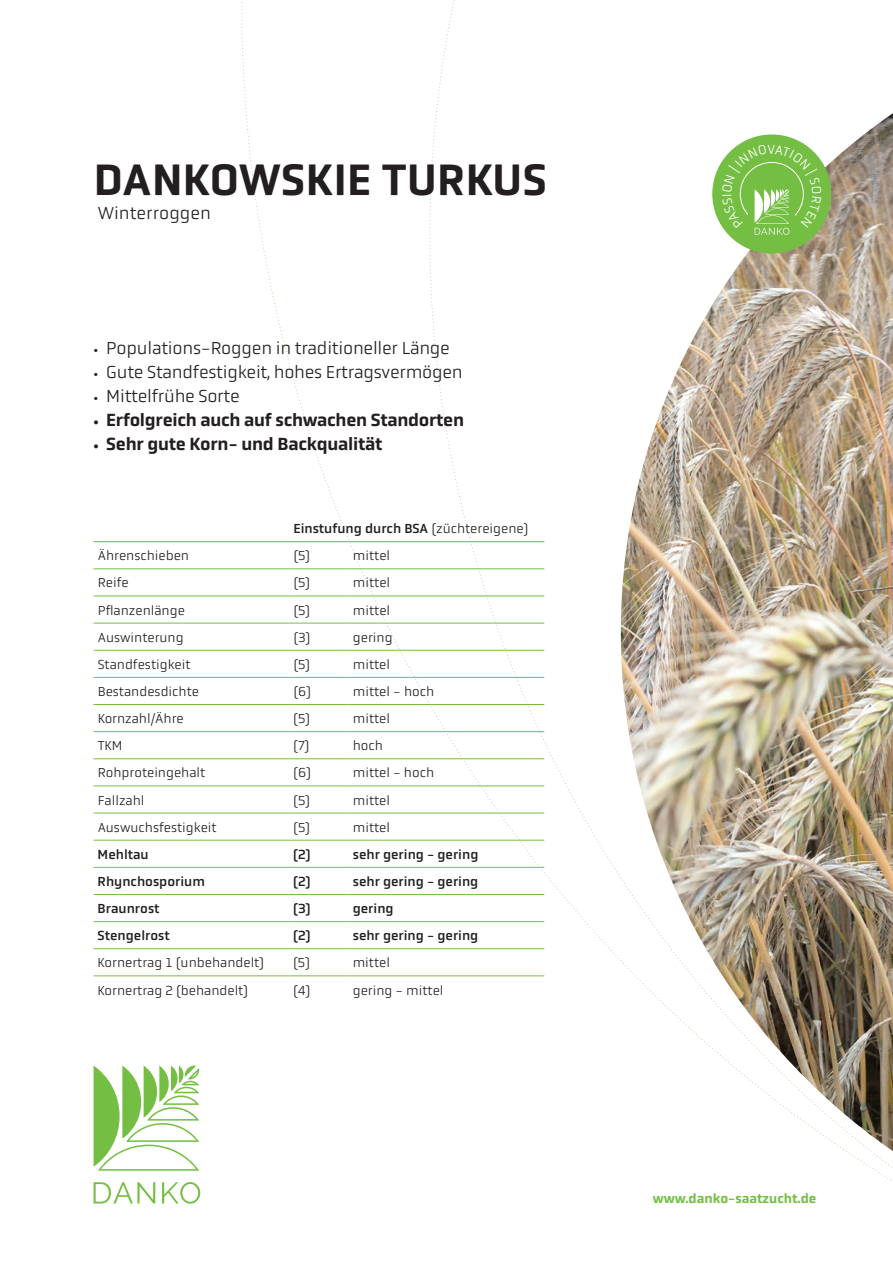
<style>
.page{position:relative;width:893px;height:1263px;background:#fff}
.page>*{position:absolute;margin:0;border:0;box-sizing:border-box;transform-origin:0 0}
.t1{font:500 45px "Obvia";letter-spacing:.01em;color:#231f20}
.t2{font:300 18px "Obvia";letter-spacing:-.015em;color:#231f20}
.t3{font:500 18px "Obvia";letter-spacing:-.015em;color:#231f20}
.t4{font:300 13.5px "Obvia";color:#231f20}
.t5{font:13.5px "Obvia";color:#231f20}
.t6{font:500 13.5px "Obvia";color:#74bf43}
.s1{font-size:13.5px}
.s2{font-weight:300}
</style>
<div class="page">
<svg style="left:285px;top:355px;width:185px;height:622px"></svg>
<svg style="left:469px;top:538px;width:423px;height:643px"></svg>
<svg style="left:369px;top:0;width:101px;height:536px"></svg>
<svg style="left:94px;top:1065px;width:106px;height:106px"></svg>
<svg style="left:94px;top:1182px;width:61px;height:21px"></svg>
<svg style="left:162px;top:1182px;width:38px;height:21px"></svg>
<hr style="left:94px;top:541px;width:195px;height:1px;background:#74bf43">
<hr style="left:289px;top:541px;width:60px;height:1px;background:#74bf43">
<hr style="left:349px;top:541px;width:195px;height:1px;background:#74bf43">
<hr style="left:94px;top:568px;width:195px;height:1px;background:#74bf43">
<hr style="left:289px;top:568px;width:60px;height:1px;background:#74bf43">
<hr style="left:349px;top:568px;width:195px;height:1px;background:#74bf43">
<hr style="left:94px;top:596px;width:195px;height:1px;background:#74bf43">
<hr style="left:289px;top:596px;width:60px;height:1px;background:#74bf43">
<hr style="left:349px;top:596px;width:195px;height:1px;background:#74bf43">
<hr style="left:94px;top:623px;width:195px;height:1px;background:#74bf43">
<hr style="left:289px;top:623px;width:60px;height:1px;background:#74bf43">
<hr style="left:349px;top:623px;width:195px;height:1px;background:#74bf43">
<hr style="left:94px;top:650px;width:195px;height:1px;background:#74bf43">
<hr style="left:289px;top:650px;width:60px;height:1px;background:#74bf43">
<hr style="left:349px;top:650px;width:195px;height:1px;background:#74bf43">
<hr style="left:94px;top:677px;width:195px;height:1px;background:#74bf43">
<hr style="left:289px;top:677px;width:60px;height:1px;background:#74bf43">
<hr style="left:349px;top:677px;width:195px;height:1px;background:#74bf43">
<hr style="left:94px;top:704px;width:195px;height:1px;background:#74bf43">
<hr style="left:289px;top:704px;width:60px;height:1px;background:#74bf43">
<hr style="left:349px;top:704px;width:195px;height:1px;background:#74bf43">
<hr style="left:94px;top:731px;width:195px;height:1px;background:#74bf43">
<hr style="left:289px;top:731px;width:60px;height:1px;background:#74bf43">
<hr style="left:349px;top:731px;width:195px;height:1px;background:#74bf43">
<hr style="left:94px;top:758px;width:195px;height:1px;background:#74bf43">
<hr style="left:289px;top:758px;width:60px;height:1px;background:#74bf43">
<hr style="left:349px;top:758px;width:195px;height:1px;background:#74bf43">
<hr style="left:94px;top:786px;width:195px;height:1px;background:#74bf43">
<hr style="left:289px;top:786px;width:60px;height:1px;background:#74bf43">
<hr style="left:349px;top:786px;width:195px;height:1px;background:#74bf43">
<hr style="left:94px;top:813px;width:195px;height:1px;background:#74bf43">
<hr style="left:289px;top:813px;width:60px;height:1px;background:#74bf43">
<hr style="left:349px;top:813px;width:195px;height:1px;background:#74bf43">
<hr style="left:94px;top:840px;width:195px;height:1px;background:#74bf43">
<hr style="left:289px;top:840px;width:60px;height:1px;background:#74bf43">
<hr style="left:349px;top:840px;width:195px;height:1px;background:#74bf43">
<hr style="left:94px;top:867px;width:195px;height:1px;background:#74bf43">
<hr style="left:289px;top:867px;width:60px;height:1px;background:#74bf43">
<hr style="left:349px;top:867px;width:195px;height:1px;background:#74bf43">
<hr style="left:94px;top:894px;width:195px;height:1px;background:#74bf43">
<hr style="left:289px;top:894px;width:60px;height:1px;background:#74bf43">
<hr style="left:349px;top:894px;width:195px;height:1px;background:#74bf43">
<hr style="left:94px;top:921px;width:195px;height:1px;background:#74bf43">
<hr style="left:289px;top:921px;width:60px;height:1px;background:#74bf43">
<hr style="left:349px;top:921px;width:195px;height:1px;background:#74bf43">
<hr style="left:94px;top:948px;width:195px;height:1px;background:#74bf43">
<hr style="left:289px;top:948px;width:60px;height:1px;background:#74bf43">
<hr style="left:349px;top:948px;width:195px;height:1px;background:#74bf43">
<hr style="left:94px;top:975px;width:195px;height:1px;background:#74bf43">
<hr style="left:289px;top:975px;width:60px;height:1px;background:#74bf43">
<hr style="left:349px;top:975px;width:195px;height:1px;background:#74bf43">
<img style="left:621px;top:113px;width:272px;height:1038px">
<div style="left:712px;top:134px;width:119px;height:119px;background:#74bf43;border-radius:50%"></div>
<svg style="left:722px;top:144px;width:99px;height:91px"></svg>
<h1 class="t1" style="left:94px;top:153px;width:454px">DANKOWSKIE TURKUS</h1>
<h2 class="t2" style="left:98px;top:203px;width:115px">Winterroggen</h2>
<h2 class="t2" style="left:94px;top:337px;width:358px"><span class="s1">•</span> Populations-Roggen in traditioneller Länge</h2>
<h2 class="t2" style="left:94px;top:361px;width:371px"><span class="s1">•</span> Gute Standfestigkeit, hohes Ertragsvermögen</h2>
<h2 class="t2" style="left:94px;top:385px;width:148px"><span class="s1">•</span> Mittelfrühe Sorte</h2>
<h2 class="t3" style="left:94px;top:409px;width:372px"><span class="s1">•</span> Erfolgreich auch auf schwachen Standorten</h2>
<h2 class="t3" style="left:94px;top:433px;width:290px"><span class="s1">•</span> Sehr gute Korn- und Backqualität</h2>
<p class="t5" style="left:293px;top:521px;width:237px">Einstufung durch BSA <span class="s2">(züchtereigene)</span></p>
<p class="t4" style="left:98px;top:548px;width:93px">Ährenschieben</p>
<p class="t4" style="left:293px;top:548px;width:18px">(5)</p>
<p class="t4" style="left:353px;top:548px;width:39px">mittel</p>
<p class="t4" style="left:98px;top:575px;width:33px">Reife</p>
<p class="t4" style="left:293px;top:575px;width:18px">(5)</p>
<p class="t4" style="left:353px;top:575px;width:39px">mittel</p>
<p class="t4" style="left:98px;top:602px;width:89px">Pflanzenlänge</p>
<p class="t4" style="left:293px;top:602px;width:18px">(5)</p>
<p class="t4" style="left:353px;top:602px;width:39px">mittel</p>
<p class="t4" style="left:98px;top:629px;width:87px">Auswinterung</p>
<p class="t4" style="left:293px;top:629px;width:19px">(3)</p>
<p class="t4" style="left:353px;top:629px;width:41px">gering</p>
<p class="t4" style="left:98px;top:656px;width:94px">Standfestigkeit</p>
<p class="t4" style="left:293px;top:656px;width:18px">(5)</p>
<p class="t4" style="left:353px;top:656px;width:39px">mittel</p>
<p class="t4" style="left:98px;top:684px;width:103px">Bestandesdichte</p>
<p class="t4" style="left:293px;top:684px;width:19px">(6)</p>
<p class="t4" style="left:353px;top:684px;width:83px">mittel - hoch</p>
<p class="t4" style="left:98px;top:711px;width:88px">Kornzahl/Ähre</p>
<p class="t4" style="left:293px;top:711px;width:18px">(5)</p>
<p class="t4" style="left:353px;top:711px;width:39px">mittel</p>
<p class="t4" style="left:98px;top:738px;width:26px">TKM</p>
<p class="t4" style="left:293px;top:738px;width:18px">(7)</p>
<p class="t4" style="left:353px;top:738px;width:32px">hoch</p>
<p class="t4" style="left:98px;top:765px;width:109px">Rohproteingehalt</p>
<p class="t4" style="left:293px;top:765px;width:19px">(6)</p>
<p class="t4" style="left:353px;top:765px;width:83px">mittel - hoch</p>
<p class="t4" style="left:98px;top:792px;width:48px">Fallzahl</p>
<p class="t4" style="left:293px;top:792px;width:18px">(5)</p>
<p class="t4" style="left:353px;top:792px;width:39px">mittel</p>
<p class="t4" style="left:98px;top:819px;width:121px">Auswuchsfestigkeit</p>
<p class="t4" style="left:293px;top:819px;width:18px">(5)</p>
<p class="t4" style="left:353px;top:819px;width:39px">mittel</p>
<p class="t5" style="left:98px;top:846px;width:53px">Mehltau</p>
<p class="t5" style="left:293px;top:846px;width:19px">(2)</p>
<p class="t5" style="left:353px;top:846px;width:127px">sehr gering - gering</p>
<p class="t5" style="left:98px;top:873px;width:109px">Rhynchosporium</p>
<p class="t5" style="left:293px;top:873px;width:19px">(2)</p>
<p class="t5" style="left:353px;top:873px;width:127px">sehr gering - gering</p>
<p class="t5" style="left:98px;top:900px;width:63px">Braunrost</p>
<p class="t5" style="left:293px;top:900px;width:19px">(3)</p>
<p class="t5" style="left:353px;top:900px;width:42px">gering</p>
<p class="t5" style="left:98px;top:928px;width:74px">Stengelrost</p>
<p class="t5" style="left:293px;top:928px;width:19px">(2)</p>
<p class="t5" style="left:353px;top:928px;width:127px">sehr gering - gering</p>
<p class="t4" style="left:98px;top:955px;width:168px">Kornertrag 1 (unbehandelt)</p>
<p class="t4" style="left:293px;top:955px;width:18px">(5)</p>
<p class="t4" style="left:353px;top:955px;width:39px">mittel</p>
<p class="t4" style="left:98px;top:982px;width:152px">Kornertrag 2 (behandelt)</p>
<p class="t4" style="left:293px;top:982px;width:19px">(4)</p>
<p class="t4" style="left:353px;top:982px;width:92px">gering - mittel</p>
<p class="t6" style="left:653px;top:1191px;width:165px">www.danko-saatzucht.de</p>
</div>
